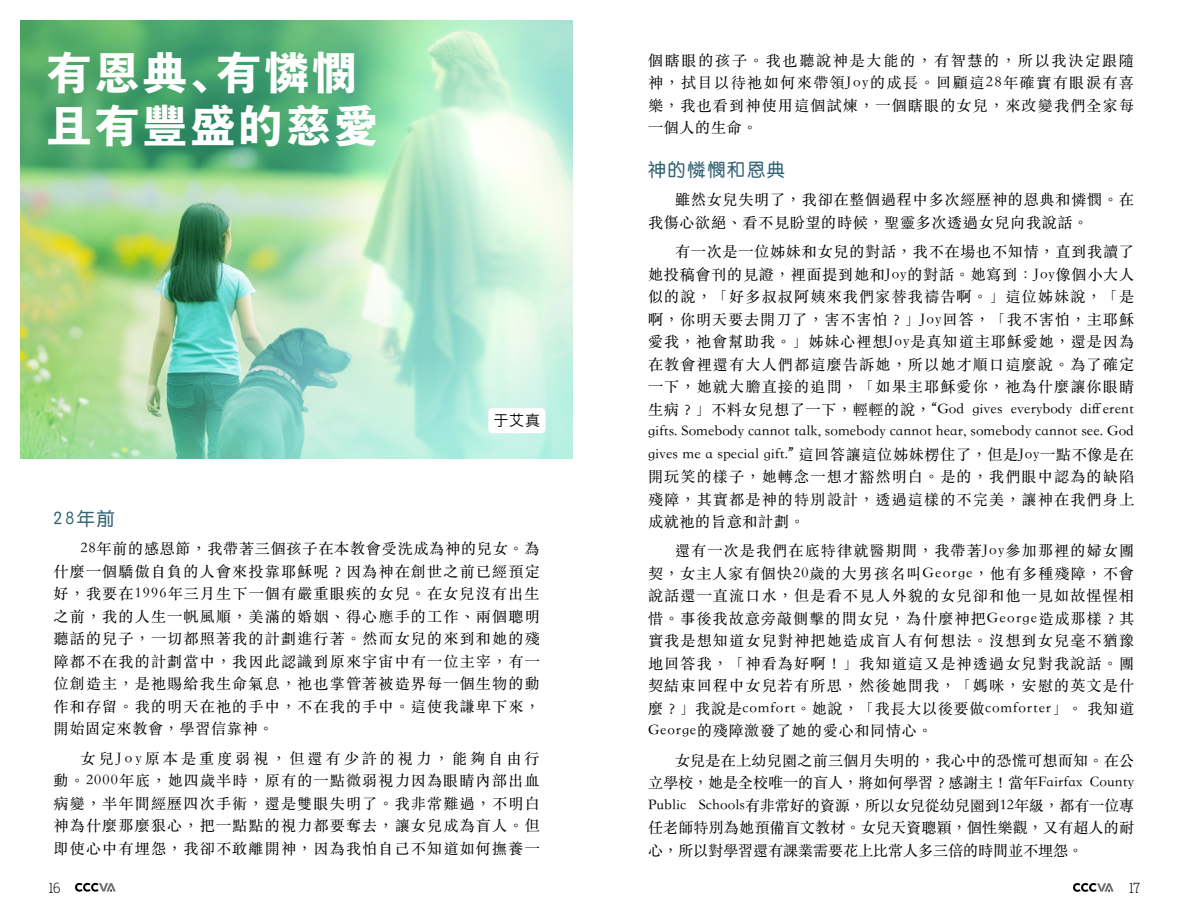
<style>
.page{position:relative;width:1188px;height:918px;background:#fff}
.page>*{position:absolute;margin:0;border:0;box-sizing:border-box;transform-origin:0 0}
.t1{font:800 43.5px/53.2px "Toppan Bunkyu Midashi Gothic Std N";letter-spacing:.1em;color:#fff}
.t2{font:18px "ST Yuanti TC Regular";letter-spacing:.1em;color:#336374}
.t3{font:15px/22.5px "ST Songti TC Regular";letter-spacing:.055em;color:#000;text-align:justify}
.t4{font:15px "Nilland";color:#000}
.t5{font:15px "Hiragino Sans GB W3";color:#000}
</style>
<div class="page">
<svg style="left:75px;top:883px;width:41px;height:9px"></svg>
<svg style="left:1073px;top:883px;width:41px;height:9px"></svg>
<img style="left:20px;top:20px;width:553px;height:439px">
<div style="left:488px;top:408px;width:57px;height:25px;background:#fff;border-radius:4px"></div>
<h1 class="t1" style="left:48px;top:43px;width:332px">有恩典、有憐憫且有豐盛的慈愛</h1>
<p class="t5" style="left:494px;top:411px;width:48px">于艾真</p>
<p class="t2" style="left:54px;top:505px;width:63px">28年前</p>
<p class="t3" style="left:54px;top:537px;width:488px;text-indent:27px">28年前的感恩節，我帶著三個孩子在本教會受洗成為神的兒女。為什麼一個驕傲自負的人會來投靠耶穌呢？因為神在創世之前已經預定好，我要在1996年三月生下一個有嚴重眼疾的女兒。在女兒沒有出生之前，我的人生一帆風順，美滿的婚姻、得心應手的工作、兩個聰明聽話的兒子，一切都照著我的計劃進行著。然而女兒的來到和她的殘障都不在我的計劃當中，我因此認識到原來宇宙中有一位主宰，有一位創造主，是祂賜給我生命氣息，祂也掌管著被造界每一個生物的動作和存留。我的明天在祂的手中，不在我的手中。這使我謙卑下來，開始固定來教會，學習信靠神。</p>
<p class="t3" style="left:54px;top:746px;width:488px;text-indent:27px">女兒Joy原本是重度弱視，但還有少許的視力，能夠自由行動。2000年底，她四歲半時，原有的一點微弱視力因為眼睛內部出血病變，半年間經歷四次手術，還是雙眼失明了。我非常難過，不明白神為什麼那麼狠心，把一點點的視力都要奪去，讓女兒成為盲人。但即使心中有埋怨，我卻不敢離開神，因為我怕自己不知道如何撫養一</p>
<p class="t3" style="left:648px;top:48px;width:488px">個瞎眼的孩子。我也聽說神是大能的，有智慧的，所以我決定跟隨神，拭目以待祂如何來帶領Joy的成長。回顧這28年確實有眼淚有喜樂，我也看到神使用這個試煉，一個瞎眼的女兒，來改變我們全家每一個人的生命。</p>
<p class="t2" style="left:648px;top:156px;width:138px">神的憐憫和恩典</p>
<p class="t3" style="left:648px;top:188px;width:487px;text-indent:27px">雖然女兒失明了，我卻在整個過程中多次經歷神的恩典和憐憫。在我傷心欲絕、看不見盼望的時候，聖靈多次透過女兒向我說話。</p>
<p class="t3" style="left:648px;top:240px;width:488px;text-indent:27px">有一次是一位姊妹和女兒的對話，我不在場也不知情，直到我讀了她投稿會刊的見證，裡面提到她和Joy的對話。她寫到：Joy像個小大人似的說，「好多叔叔阿姨來我們家替我禱告啊。」這位姊妹說，「是啊，你明天要去開刀了，害不害怕？」Joy回答，「我不害怕，主耶穌愛我，祂會幫助我。」姊妹心裡想Joy是真知道主耶穌愛她，還是因為在教會裡還有大人們都這麼告訴她，所以她才順口這麼說。為了確定一下，她就大膽直接的追問，「如果主耶穌愛你，祂為什麼讓你眼睛生病？」不料女兒想了一下，輕輕的說，“God gives everybody different gifts. Somebody cannot talk, somebody cannot hear, somebody cannot see. God gives me a special gift.” 這回答讓這位姊妹楞住了，但是Joy一點不像是在開玩笑的樣子，她轉念一想才豁然明白。是的，我們眼中認為的缺陷殘障，其實都是神的特別設計，透過這樣的不完美，讓神在我們身上成就祂的旨意和計劃。</p>
<p class="t3" style="left:648px;top:539px;width:488px;text-indent:27px">還有一次是我們在底特律就醫期間，我帶著Joy參加那裡的婦女團契，女主人家有個快20歲的大男孩名叫George，他有多種殘障，不會說話還一直流口水，但是看不見人外貌的女兒卻和他一見如故惺惺相惜。事後我故意旁敲側擊的問女兒，為什麼神把George造成那樣？其實我是想知道女兒對神把她造成盲人有何想法。沒想到女兒毫不猶豫地回答我，「神看為好啊！」我知道這又是神透過女兒對我說話。團契結束回程中女兒若有所思，然後她問我，「媽咪，安慰的英文是什麼？」我說是comfort。她說，「我長大以後要做comforter」。 我知道George的殘障激發了她的愛心和同情心。</p>
<p class="t3" style="left:648px;top:748px;width:488px;text-indent:27px">女兒是在上幼兒園之前三個月失明的，我心中的恐慌可想而知。在公立學校，她是全校唯一的盲人，將如何學習？感謝主！當年Fairfax County Public Schools有非常好的資源，所以女兒從幼兒園到12年級，都有一位專任老師特別為她預備盲文教材。女兒天資聰穎，個性樂觀，又有超人的耐心，所以對學習還有課業需要花上比常人多三倍的時間並不埋怨。</p>
<p class="t4" style="left:47px;top:879px;width:15px">16</p>
<p class="t4" style="left:1127px;top:879px;width:15px">17</p>
</div>
